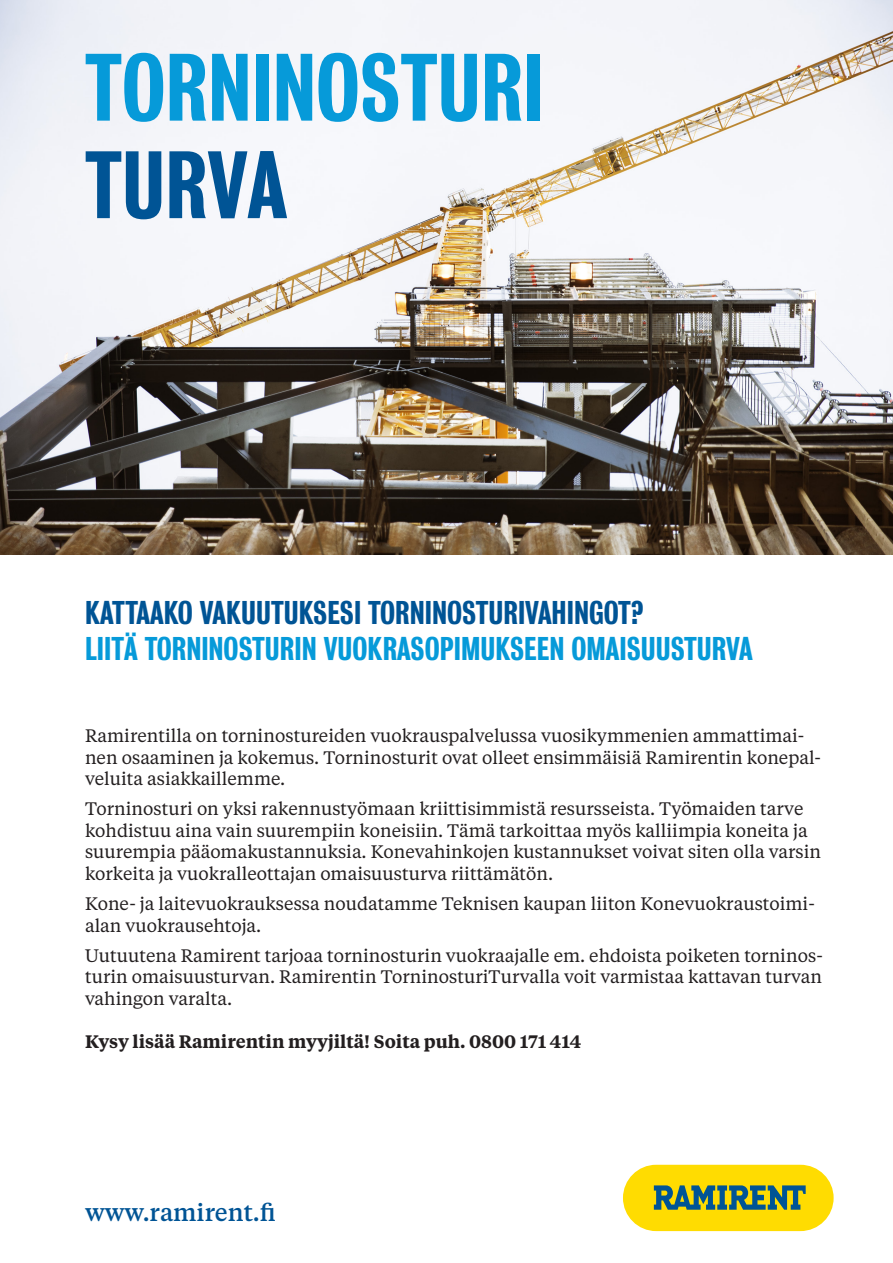
<style>
.page{position:relative;width:893px;height:1263px;background:#fff}
.page>*{position:absolute;margin:0;border:0;box-sizing:border-box;transform-origin:0 0}
.t1{font:500 87px "Bureau Grot Cond";color:#069ad9}
.t2{font:500 87px "Bureau Grot Cond";color:#005495}
.t3{font:500 30px "Bureau Grot Cond";color:#069ad9}
.t4{font:500 30px "Bureau Grot Cond";color:#005495}
.t5{font:500 24px "Tiempos Text";color:#005495}
.t6{font:18px/21.6px "Tiempos Text";color:#231f20}
.t7{font:600 18px "Tiempos Text";color:#231f20}
</style>
<div class="page">
<img style="left:0;top:0;width:893px;height:555px">
<div style="left:623px;top:1165px;width:211px;height:66px;background:#ffdc01;border-radius:33px"></div>
<svg style="left:654px;top:1185px;width:152px;height:25px"></svg>
<p class="t1" style="left:85px;top:37px;width:461px">TORNINOSTURI</p>
<p class="t2" style="left:85px;top:135px;width:204px">TURVA</p>
<p class="t4" style="left:85px;top:595px;width:560px">KATTAAKO VAKUUTUKSESI TORNINOSTURIVAHINGOT?</p>
<p class="t3" style="left:85px;top:631px;width:669px">LIITÄ TORNINOSTURIN VUOKRASOPIMUKSEEN OMAISUUSTURVA</p>
<p class="t6" style="left:85px;top:724px;width:738px">Ramirentilla on torninostureiden vuokrauspalvelussa vuosikymmenien ammattimai&shy;nen osaaminen ja kokemus. Torninosturit ovat olleet ensimmäisiä Ramirentin konepal&shy;veluita asiakkaillemme.</p>
<p class="t6" style="left:85px;top:797px;width:737px">Torninosturi on yksi rakennustyömaan kriittisimmistä resursseista. Työmaiden tarve kohdistuu aina vain suurempiin koneisiin. Tämä tarkoittaa myös kalliimpia koneita ja suurempia pääomakustannuksia. Konevahinkojen kustannukset voivat siten olla varsin korkeita ja vuokralleottajan omaisuusturva riittämätön.</p>
<p class="t6" style="left:85px;top:892px;width:731px">Kone- ja laitevuokrauksessa noudatamme Teknisen kaupan liiton Konevuokraustoimi&shy;alan vuokrausehtoja.</p>
<p class="t6" style="left:85px;top:944px;width:739px;text-align:justify">Uutuutena Ramirent tarjoaa torninosturin vuokraajalle em. ehdoista poiketen torninos&shy;turin omaisuusturvan. Ramirentin TorninosturiTurvalla voit varmistaa kattavan turvan vahingon varalta.</p>
<p class="t7" style="left:85px;top:1029px;width:498px">Kysy lisää Ramirentin myyjiltä! Soita puh. 0800 171 414</p>
<p class="t5" style="left:85px;top:1196px;width:192px">www.ramirent.fi</p>
</div>
